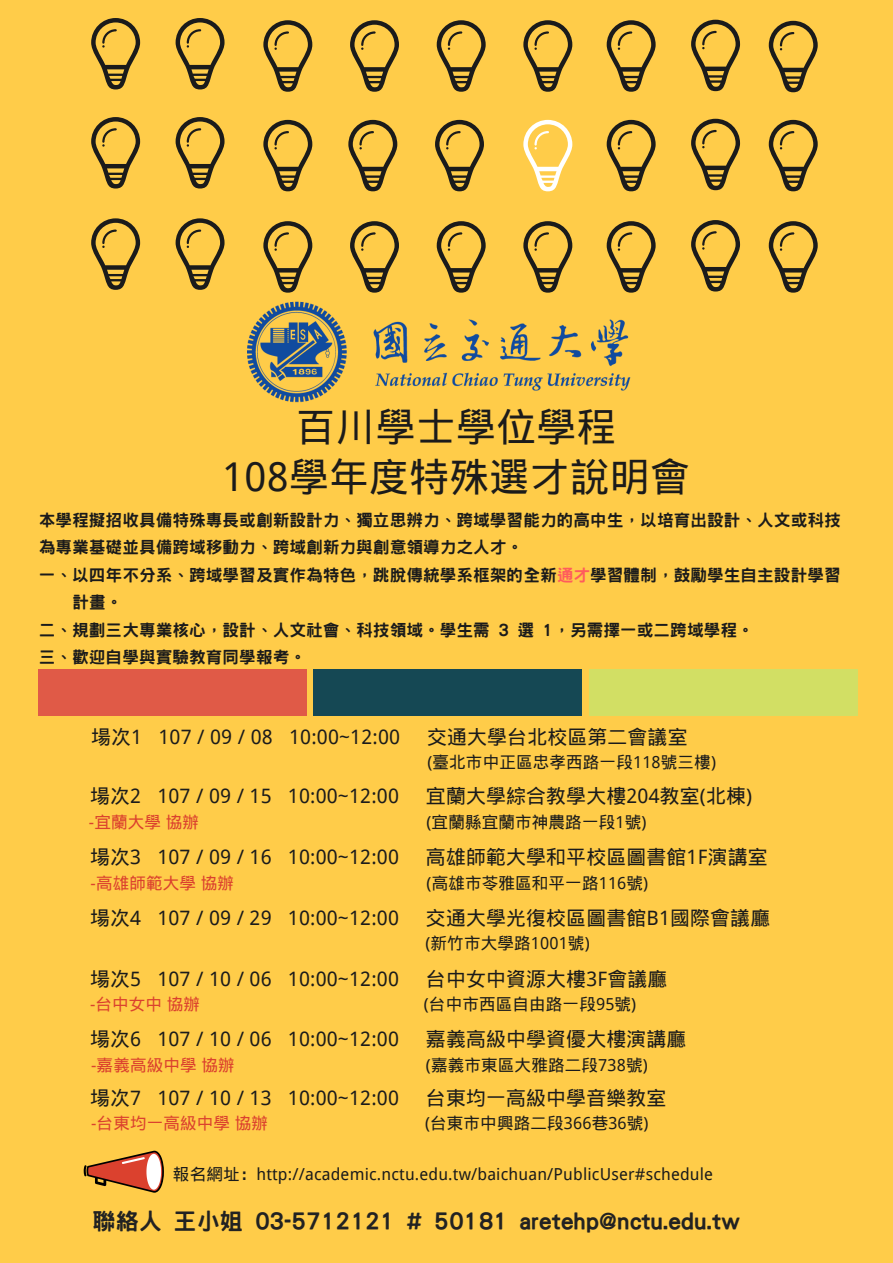
<style>
.page{position:relative;width:893px;height:1263px;background:#ffcc49}
.page>*{position:absolute;margin:0;border:0;box-sizing:border-box;transform-origin:0 0}
.t1{font:39.75px/50.6px "Wen Quan Yi Micro Hei";letter-spacing:.01em;color:#1b1b1b;text-align:center}
.t2{font:800 23.17px "Han Wang Hei";color:#222}
.t3{font:19.88px "Wen Quan Yi Micro Hei";letter-spacing:.01em;color:#1b1b1b}
.t4{font:800 16.58px "Han Wang Hei";letter-spacing:.01em;color:#1b1b1b}
.t5{font:16.58px "Wen Quan Yi Micro Hei";letter-spacing:.01em;color:#1b1b1b}
.t6{font:16.58px "Wen Quan Yi Micro Hei";letter-spacing:.01em;color:#db412e}
.s1{color:#ff5c5c}
</style>
<div class="page">
<svg style="left:263px;top:20px;width:49px;height:72px"></svg>
<svg style="left:350px;top:20px;width:49px;height:72px"></svg>
<svg style="left:437px;top:20px;width:49px;height:72px"></svg>
<svg style="left:523px;top:20px;width:49px;height:72px"></svg>
<svg style="left:263px;top:120px;width:49px;height:71px"></svg>
<svg style="left:348px;top:120px;width:49px;height:71px"></svg>
<svg style="left:523px;top:120px;width:49px;height:71px"></svg>
<svg style="left:435px;top:120px;width:49px;height:71px"></svg>
<svg style="left:263px;top:221px;width:49px;height:66px"></svg>
<svg style="left:350px;top:221px;width:49px;height:66px"></svg>
<svg style="left:437px;top:221px;width:49px;height:66px"></svg>
<svg style="left:523px;top:221px;width:49px;height:66px"></svg>
<svg style="left:607px;top:20px;width:49px;height:72px"></svg>
<svg style="left:607px;top:120px;width:49px;height:71px"></svg>
<svg style="left:607px;top:221px;width:49px;height:66px"></svg>
<img style="left:247px;top:287px;width:393px;height:116px">
<div style="left:38px;top:669px;width:269px;height:46px;background:#e05a47"></div>
<div style="left:314px;top:669px;width:268px;height:46px;background:#154854"></div>
<div style="left:589px;top:669px;width:269px;height:46px;background:#d2df64"></div>
<svg style="left:691px;top:20px;width:49px;height:71px"></svg>
<svg style="left:691px;top:119px;width:49px;height:71px"></svg>
<svg style="left:691px;top:220px;width:49px;height:71px"></svg>
<svg style="left:769px;top:21px;width:49px;height:71px"></svg>
<svg style="left:769px;top:120px;width:49px;height:71px"></svg>
<svg style="left:769px;top:221px;width:49px;height:72px"></svg>
<svg style="left:176px;top:18px;width:49px;height:71px"></svg>
<svg style="left:176px;top:117px;width:49px;height:72px"></svg>
<svg style="left:176px;top:218px;width:49px;height:72px"></svg>
<svg style="left:91px;top:18px;width:49px;height:71px"></svg>
<svg style="left:91px;top:117px;width:49px;height:72px"></svg>
<svg style="left:91px;top:218px;width:49px;height:72px"></svg>
<svg style="left:84px;top:1151px;width:80px;height:42px"></svg>
<h1 class="t1" style="left:222px;top:402px;width:469px">百川學士學位學程<br>108學年度特殊選才說明會</h1>
<p class="t4" style="left:39px;top:511px;width:803px">本學程擬招收具備特殊專長或創新設計力、獨立思辨力、跨域學習能力的高中生，以培育出設計、人文或科技</p>
<p class="t4" style="left:39px;top:539px;width:486px">為專業基礎並具備跨域移動力、跨域創新力與創意領導力之人才。</p>
<p class="t4" style="left:39px;top:566px;width:803px">一、以四年不分系、跨域學習及實作為特色，跳脫傳統學系框架的全新<span class="s1">通才</span>學習體制，鼓勵學生自主設計學習</p>
<p class="t4" style="left:73px;top:594px;width:51px">計畫。</p>
<p class="t4" style="left:39px;top:622px;width:716px">二、規劃三大專業核心，設計、人文社會、科技領域。學生需 3 選 1，另需擇一或二跨域學程。</p>
<p class="t4" style="left:39px;top:649px;width:269px">三、歡迎自學與實驗教育同學報考。</p>
<p class="t3" style="left:91px;top:725px;width:310px">場次1 107 / 09 / 08 10:00~12:00</p>
<p class="t3" style="left:427px;top:725px;width:262px">交通大學台北校區第二會議室</p>
<p class="t5" style="left:427px;top:752px;width:290px">(臺北市中正區忠孝西路一段118號三樓)</p>
<p class="t3" style="left:90px;top:784px;width:310px">場次2 107 / 09 / 15 10:00~12:00</p>
<p class="t3" style="left:426px;top:784px;width:328px">宜蘭大學綜合教學大樓204教室(北棟)</p>
<p class="t6" style="left:89px;top:812px;width:112px">-宜蘭大學協辦</p>
<p class="t5" style="left:426px;top:812px;width:221px">(宜蘭縣宜蘭市神農路一段1號)</p>
<p class="t3" style="left:90px;top:845px;width:310px">場次3 107 / 09 / 16 10:00~12:00</p>
<p class="t3" style="left:426px;top:845px;width:343px">高雄師範大學和平校區圖書館1F演講室</p>
<p class="t6" style="left:91px;top:873px;width:145px">-高雄師範大學協辦</p>
<p class="t5" style="left:426px;top:873px;width:223px">(高雄市苓雅區和平一路116號)</p>
<p class="t3" style="left:90px;top:906px;width:310px">場次4 107 / 09 / 29 10:00~12:00</p>
<p class="t3" style="left:426px;top:906px;width:346px">交通大學光復校區圖書館B1國際會議廳</p>
<p class="t5" style="left:425px;top:934px;width:166px">(新竹市大學路1001號)</p>
<p class="t3" style="left:90px;top:967px;width:310px">場次5 107 / 10 / 06 10:00~12:00</p>
<p class="t3" style="left:426px;top:967px;width:243px">台中女中資源大樓3F會議廳</p>
<p class="t6" style="left:90px;top:994px;width:112px">-台中女中協辦</p>
<p class="t5" style="left:424px;top:994px;width:214px">(台中市西區自由路一段95號)</p>
<p class="t3" style="left:90px;top:1028px;width:310px">場次6 107 / 10 / 06 10:00~12:00</p>
<p class="t3" style="left:426px;top:1028px;width:262px">嘉義高級中學資優大樓演講廳</p>
<p class="t6" style="left:91px;top:1055px;width:145px">-嘉義高級中學協辦</p>
<p class="t5" style="left:426px;top:1055px;width:223px">(嘉義市東區大雅路二段738號)</p>
<p class="t3" style="left:90px;top:1086px;width:310px">場次7 107 / 10 / 13 10:00~12:00</p>
<p class="t3" style="left:426px;top:1086px;width:242px">台東均一高級中學音樂教室</p>
<p class="t6" style="left:91px;top:1114px;width:178px">-台東均一高級中學協辦</p>
<p class="t5" style="left:425px;top:1114px;width:225px">(台東市中興路二段366巷36號)</p>
<p class="t5" style="left:173px;top:1164px;width:542px">報名網址：http://academic.nctu.edu.tw/baichuan/PublicUser#schedule</p>
<p class="t2" style="left:92px;top:1209px;width:649px">聯絡人王小姐 03-5712121 # 50181 aretehp@nctu.edu.tw</p>
</div>
